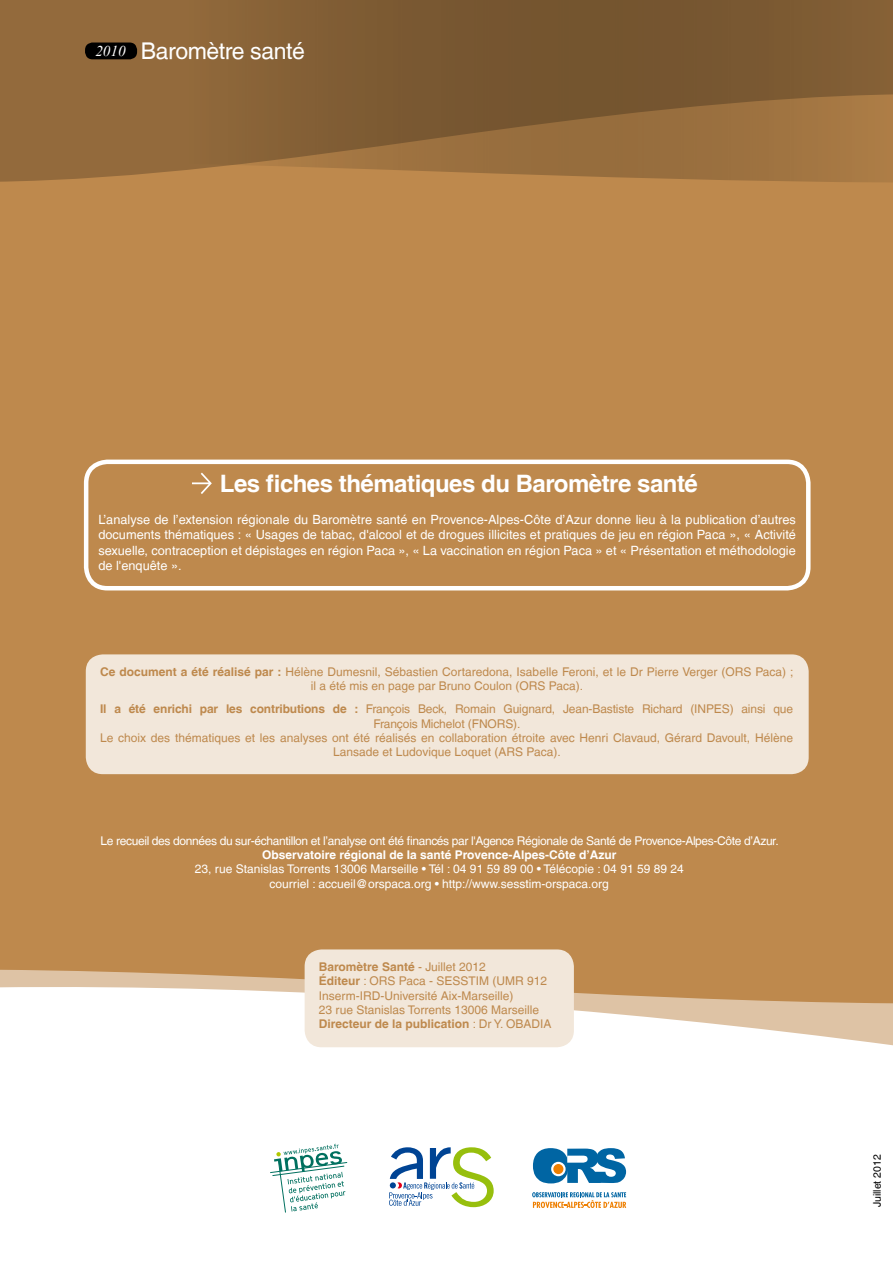
<style>
.page{position:relative;width:893px;height:1263px;background:#fff}
.page>*{position:absolute;margin:0;border:0;box-sizing:border-box;transform-origin:0 0}
.t1{font:700 24px "Helvetica LT";letter-spacing:-.02em;color:#fff}
.t2{font:23.1px "Helvetica LT";letter-spacing:-.02em;color:#fff}
.t3{font:12.75px/15.3px "Helvetica LT";color:#fff;text-align:justify}
.t4{font:12px/14.4px "Helvetica LT";color:#be894d;text-align:center}
.t5{font:12px/14.4px "Helvetica LT";color:#fff;text-align:center}
.t6{font:12px "Helvetica LT";letter-spacing:-.03em;color:#fff}
.t7{font:700 12px "Helvetica LT";color:#fff}
.t8{font:10.5px "Helvetica LT";color:#000}
.s1{font-family:"Times New Roman";font-style:italic;font-size:15px}
.s2{font-weight:700}
</style>
<div class="page">
<div style="left:0;top:0;width:893px;height:1121px;background:#be894d"></div>
<svg style="left:0;top:0;width:893px;height:182px"></svg>
<svg style="left:0;top:970px;width:305px;height:14px;fill:#dec3a5"></svg>
<svg style="left:0;top:984px;width:893px;height:137px;fill:#fff"></svg>
<div style="left:85px;top:43px;width:52px;height:16px;background:#000;border-radius:8px"></div>
<div style="left:86px;top:654px;width:723px;height:120px;background:#f2e7da;border-radius:17px"></div>
<svg style="left:389px;top:1147px;width:105px;height:60px"></svg>
<svg style="left:532px;top:1192px;width:94px;height:16px"></svg>
<svg style="left:533px;top:1148px;width:93px;height:35px"></svg>
<svg style="left:270px;top:1144px;width:78px;height:69px"></svg>
<svg style="left:192px;top:473px;width:20px;height:21px"></svg>
<div style="left:84px;top:460px;width:726px;height:130px;border:4px solid #fff;border-radius:21px"></div>
<div style="left:305px;top:949px;width:269px;height:98px;background:#f2e7da;border-radius:17px"></div>
<h2 class="t2" style="left:95px;top:37px;width:211px"><span class="s1">2010</span> Baromètre santé</h2>
<h1 class="t1" style="left:220px;top:469px;width:480px">Les fiches thématiques du Baromètre santé</h1>
<p class="t3" style="left:98px;top:512px;width:699px">L’analyse de l’extension régionale du Baromètre santé en Provence-Alpes-Côte d’Azur donne lieu à la publication d’autres documents thématiques : « Usages de tabac, d'alcool et de drogues illicites et pratiques de jeu en région Paca », « Activité sexuelle, contraception et dépistages en région Paca », « La vaccination en région Paca » et « Présentation et méthodologie de l'enquête ».</p>
<p class="t4" style="left:100px;top:664px;width:695px"><span class="s2">Ce document a été réalisé par :</span> Hélène Dumesnil, Sébastien Cortaredona, Isabelle Feroni, et le Dr Pierre Verger (ORS Paca) ; il a été mis en page par Bruno Coulon (ORS Paca).</p>
<p class="t4" style="left:100px;top:702px;width:695px"><span class="s2">Il a été enrichi par les contributions de :</span> François Beck, Romain Guignard, Jean-Bastiste Richard (INPES) ainsi que François Michelot (FNORS).<br>Le choix des thématiques et les analyses ont été réalisés en collaboration étroite avec Henri Clavaud, Gérard Davoult, Hélène Lansade et Ludovique Loquet (ARS Paca).</p>
<p class="t6" style="left:101px;top:833px;width:680px">Le recueil des données du sur-échantillon et l’analyse ont été financés par l'Agence Régionale de Santé de Provence-Alpes-Côte d’Azur.</p>
<p class="t7" style="left:262px;top:847px;width:356px">Observatoire régional de la santé Provence-Alpes-Côte d’Azur</p>
<p class="t5" style="left:195px;top:862px;width:490px">23, rue Stanislas Torrents 13006 Marseille • Tél : 04 91 59 89 00 • Télécopie : 04 91 59 89 24 courriel : accueil@orspaca.org • http://www.sesstim-orspaca.org</p>
<p class="t4" style="left:319px;top:959px;width:234px;text-align:left"><span class="s2">Baromètre Santé</span> - Juillet 2012<br><span class="s2">Éditeur</span> : ORS Paca - SESSTIM (UMR 912<br>Inserm-IRD-Université Aix-Marseille)<br>23 rue Stanislas Torrents 13006 Marseille <span class="s2">Directeur de la publication</span> : Dr Y. OBADIA</p>
<p class="t8" style="left:871px;top:1207px;width:54px;rotate:-90deg">Juillet 2012</p>
</div>
